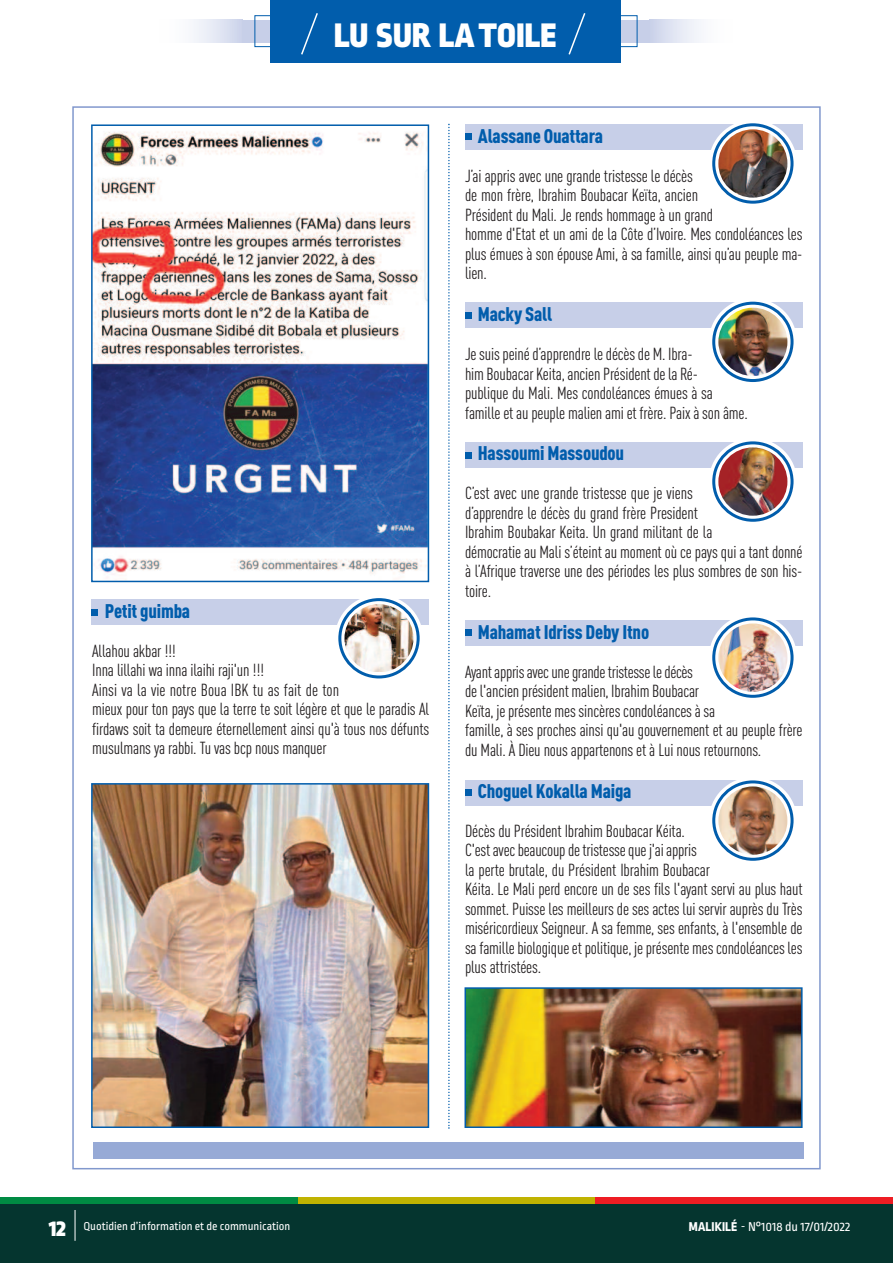
<style>
.page{position:relative;width:893px;height:1263px;background:#fff}
.page>*{position:absolute;margin:0;border:0;box-sizing:border-box;transform-origin:0 0}
.t1{font:900 36px "Ropa Sans Pro";letter-spacing:.01em;color:#fff}
.t2{font:900 24px "Ropa Sans Pro";color:#fff}
.t3{font:900 condensed 19.5px "DIN Pro";letter-spacing:-.01em;color:#015dac}
.t4{font:condensed 17.25px/19.5px "DIN Pro";letter-spacing:-.01em;color:#231f20}
.t5{font:13.5px "Ropa Sans Pro";color:#fff}
.t6{font:12px "Ropa Sans Pro";color:#fff}
.s1{font-weight:800}
</style>
<div class="page">
<div style="left:465px;top:780px;width:338px;height:25px;background:#c7cfe8"></div>
<svg style="left:465px;top:790px;width:6px;height:6px"></svg>
<div style="left:465px;top:620px;width:338px;height:25px;background:#c7cfe8"></div>
<svg style="left:465px;top:630px;width:6px;height:6px"></svg>
<div style="left:465px;top:443px;width:338px;height:25px;background:#c7cfe8"></div>
<svg style="left:465px;top:452px;width:6px;height:6px"></svg>
<div style="left:465px;top:303px;width:338px;height:25px;background:#c7cfe8"></div>
<svg style="left:465px;top:312px;width:6px;height:6px"></svg>
<div style="left:465px;top:124px;width:338px;height:26px;background:#c7cfe8"></div>
<svg style="left:465px;top:134px;width:6px;height:6px"></svg>
<div style="left:91px;top:599px;width:338px;height:26px;background:#c7cfe8"></div>
<div style="left:91px;top:609px;width:7px;height:6px;background:#015dac"></div>
<div style="left:0;top:1203px;width:893px;height:60px;background:#05352f"></div>
<div style="left:0;top:1197px;width:298px;height:6px;background:#008b43"></div>
<div style="left:298px;top:1197px;width:297px;height:6px;background:#c0b301"></div>
<div style="left:595px;top:1197px;width:298px;height:6px;background:#ee1d23"></div>
<hr style="left:75px;top:1210px;width:1px;height:31px;background:#fff">
<div style="left:242px;top:20px;width:407px;height:23px;background:#c7cfe8"></div>
<div style="left:271px;top:0;width:350px;height:63px;background:#015dac"></div>
<svg style="left:301px;top:13px;width:17px;height:42px"></svg>
<svg style="left:568px;top:13px;width:18px;height:42px"></svg>
<div style="left:159px;top:20px;width:83px;height:23px;background:linear-gradient(to right,#fff,#d2d9ed)"></div>
<div style="left:649px;top:20px;width:84px;height:23px;background:linear-gradient(to right,#d0d7ec,#fff)"></div>
<svg style="left:448px;top:124px;width:2px;height:1005px"></svg>
<div style="left:93px;top:1142px;width:711px;height:16px;background:#97aad6"></div>
<img style="left:94px;top:131px;width:332px;height:447px">
<div style="left:91px;top:124px;width:338px;height:458px;border:2px solid #015dac"></div>
<img style="left:94px;top:786px;width:332px;height:339px">
<div style="left:91px;top:783px;width:338px;height:345px;border:2px solid #015dac"></div>
<img style="left:467px;top:990px;width:333px;height:135px">
<div style="left:464px;top:987px;width:339px;height:141px;border:2px solid #015dac"></div>
<div style="left:335px;top:595px;width:88px;height:87px;background:#fff;border-radius:50%"></div>
<svg style="left:338px;top:598px;width:82px;height:80px"></svg>
<svg style="left:344px;top:604px;width:70px;height:68px"></svg>
<img style="left:344px;top:604px;width:69px;height:67px;border-radius:50%">
<div style="left:709px;top:120px;width:88px;height:87px;background:#fff;border-radius:50%"></div>
<svg style="left:712px;top:123px;width:82px;height:81px"></svg>
<img style="left:718px;top:129px;width:69px;height:69px;border-radius:50%">
<div style="left:709px;top:298px;width:88px;height:87px;background:#fff;border-radius:50%"></div>
<svg style="left:712px;top:302px;width:82px;height:80px"></svg>
<img style="left:718px;top:308px;width:69px;height:68px;border-radius:50%">
<div style="left:709px;top:438px;width:88px;height:87px;background:#fff;border-radius:50%"></div>
<svg style="left:712px;top:441px;width:82px;height:81px"></svg>
<img style="left:718px;top:447px;width:69px;height:69px;border-radius:50%">
<div style="left:709px;top:614px;width:88px;height:87px;background:#fff;border-radius:50%"></div>
<svg style="left:712px;top:617px;width:82px;height:81px"></svg>
<img style="left:718px;top:623px;width:69px;height:69px;border-radius:50%">
<svg style="left:712px;top:780px;width:82px;height:81px"></svg>
<img style="left:718px;top:786px;width:69px;height:69px;border-radius:50%">
<h1 class="t1" style="left:334px;top:23px;width:224px">LU SUR LATOILE</h1>
<p class="t3" style="left:105px;top:604px;width:87px">Petit guimba</p>
<p class="t4" style="left:92px;top:642px;width:338px">Allahou akbar !!!<br>Inna lillahi wa inna ilaihi raji'un !!!<br>Ainsi va la vie notre Boua IBK tu as fait de ton<br>mieux pour ton pays que la terre te soit légère et que le paradis Al firdaws soit ta demeure éternellement ainsi qu'à tous nos défunts musulmans ya rabbi. Tu vas bcp nous manquer</p>
<p class="t3" style="left:478px;top:129px;width:127px">Alassane Ouattara</p>
<p class="t4" style="left:465px;top:168px;width:339px">J’ai appris avec une grande tristesse le décès<br>de mon frère, Ibrahim Boubacar Keïta, ancien<br>Président du Mali. Je rends hommage à un grand<br>homme d'Etat et un ami de la Côte d’Ivoire. Mes condoléances les plus émues à son épouse Ami, à sa famille, ainsi qu’au peuple ma&shy;lien.</p>
<p class="t3" style="left:478px;top:307px;width:76px">Macky Sall</p>
<p class="t4" style="left:465px;top:346px;width:284px">Je suis peiné d’apprendre le décès de M. Ibra-<br>him Boubacar Keita, ancien Président de la Ré-<br>publique du Mali. Mes condoléances émues à sa famille et au peuple malien ami et frère. Paix à son âme.</p>
<p class="t3" style="left:478px;top:446px;width:148px">Hassoumi Massoudou</p>
<p class="t4" style="left:465px;top:485px;width:339px">C’est avec une grande tristesse que je viens<br>d’apprendre le décès du grand frère President<br>Ibrahim Boubakar Keita. Un grand militant de la<br>démocratie au Mali s’éteint au moment où ce pays qui a tant donné à l’Afrique traverse une des périodes les plus sombres de son his&shy;toire.</p>
<p class="t3" style="left:478px;top:625px;width:173px">Mahamat Idriss Deby Itno</p>
<p class="t4" style="left:465px;top:663px;width:339px">Ayantapprisavecunegrandetristesseledécès<br>de l'ancien président malien, Ibrahim Boubacar<br>Keïta, je présente mes sincères condoléances à sa<br>famille, à ses proches ainsi qu'au gouvernement et au peuple frère du Mali. À Dieu nous appartenons et à Lui nous retournons.</p>
<p class="t3" style="left:478px;top:784px;width:155px">Choguel Kokalla Maiga</p>
<p class="t4" style="left:465px;top:822px;width:339px">Décès du Président Ibrahim Boubacar Kéita.<br>C'estavecbeaucoupdetristessequej'aiappris<br>la perte brutale, du Président Ibrahim Boubacar<br>Kéita. Le Mali perd encore un de ses fils l'ayant servi au plus haut sommet. Puisse les meilleurs de ses actes lui servir auprès du Très miséricordieux Seigneur. A sa femme, ses enfants, à l'ensemble de sa famille biologique et politique, je présente mes condoléances les plus attristées.</p>
<h2 class="t2" style="left:49px;top:1220px;width:19px">12</h2>
<p class="t6" style="left:83px;top:1222px;width:209px">Quotidien d’information et de communication</p>
<p class="t5" style="left:689px;top:1222px;width:163px"><span class="s1">MALIKILé</span> - N°1018 du 17/01/2022</p>
</div>
